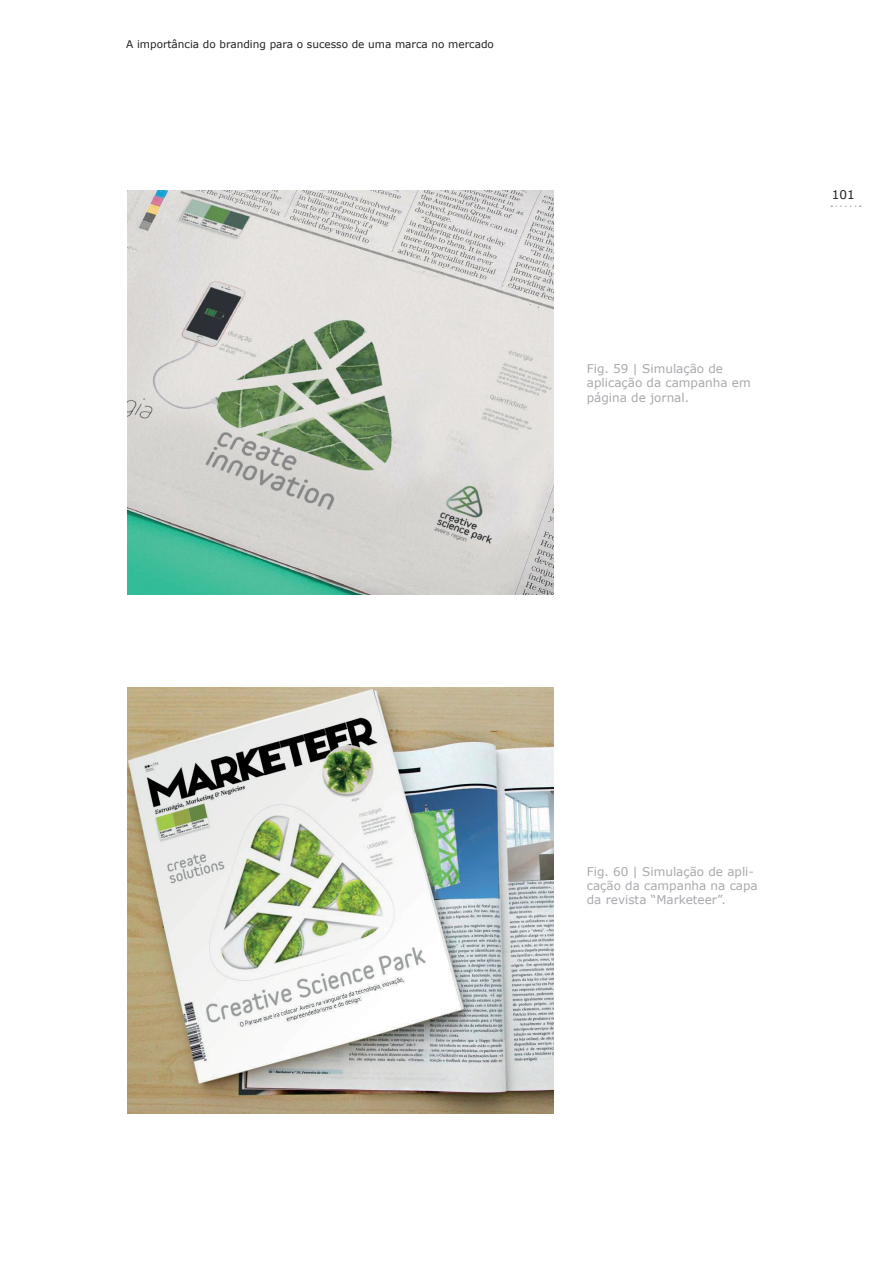
<style>
.page{position:relative;width:893px;height:1263px;background:#fff}
.page>*{position:absolute;margin:0;border:0;box-sizing:border-box;transform-origin:0 0}
.t1{font:12px/14.4px "Verdana";color:#a8a9ad}
.t2{font:12px "Verdana";color:#231f20}
.t3{font:10.5px "Verdana";color:#231f20}
</style>
<div class="page">
<svg style="left:831px;top:205px;width:30px;height:2px"></svg>
<img style="left:128px;top:190px;width:425px;height:405px">
<img style="left:128px;top:688px;width:425px;height:426px">
<p class="t3" style="left:126px;top:38px;width:369px">A importância do branding para o sucesso de uma marca no mercado</p>
<p class="t1" style="left:587px;top:361px;width:165px">Fig. 59 | Simulação de aplicação da campanha em página de jornal.</p>
<p class="t2" style="left:832px;top:187px;width:24px">101</p>
<p class="t1" style="left:587px;top:864px;width:172px">Fig. 60 | Simulação de apli&shy;cação da campanha na capa da revista “Marketeer”.</p>
</div>
